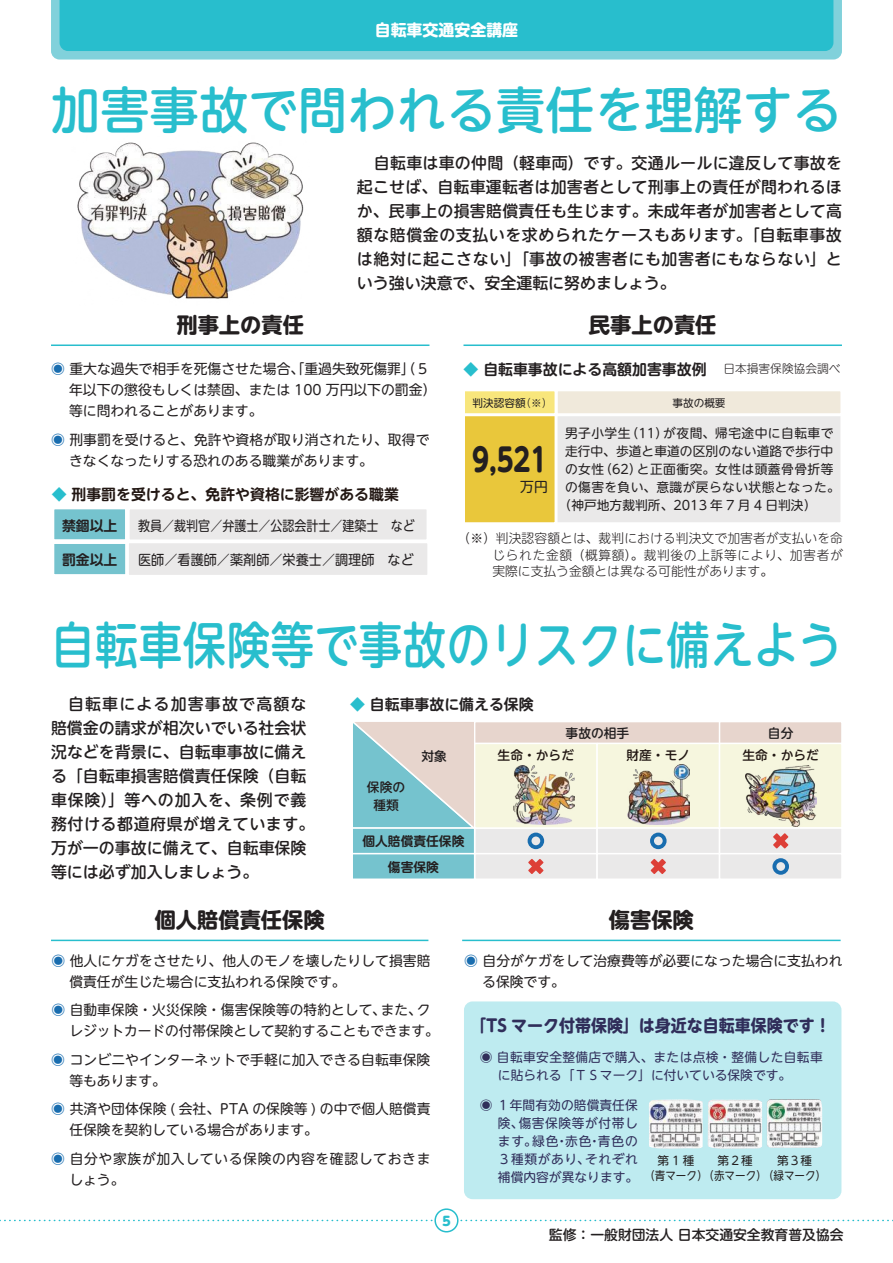
<style>
.page{position:relative;width:893px;height:1263px;background:#fff}
.page>*{position:absolute;margin:0;border:0;box-sizing:border-box;transform-origin:0 0}
.t1{font:500 49.95px "UD Shin M Go Pr 6 N";letter-spacing:.01em;color:#28becd;scale:.87 1}
.t2{font:500 49.95px "UD Shin M Go Pr 6 N";letter-spacing:.01em;color:#28becd}
.t3{font:700 31.95px "UD Shin M Go Pr 6 N";color:#231f20;scale:.8 1}
.t4{font:700 21.3px "UD Shin M Go Pr 6 N";color:#231f20}
.t5{font:700 16.95px "UD Shin M Go Pr 6 N";color:#302e5a;scale:.94 1}
.t6{font:500 15.9px/24px "UD Shin M Go Pr 6 N";color:#231f20;text-align:justify}
.t7{font:700 15.9px "UD Shin M Go Pr 6 N";color:#fff}
.t8{font:700 14.85px "UD Shin M Go Pr 6 N De";color:#231f20}
.t9{font:700 14.85px "UD Shin M Go Pr 6 N De";color:#221713}
.t10{font:13.8px/21px "UD Shin M Go Pr 6 N";color:#231f20}
.t11{font:13.8px/21px "UD Shin M Go Pr 6 N";letter-spacing:.045em;color:#231f20}
.t12{font:13.8px "UD Shin M Go Pr 6 N";color:#231f20;scale:.87 1}
.t13{font:13.8px "UD Shin M Go Pr 6 N";color:#231f20;scale:.95 1}
.t14{font:500 13.8px "UD Shin M Go Pr 6 N";color:#231f20}
.t15{font:700 13.8px "UD Shin M Go Pr 6 N De";color:#231f20}
.t16{font:12.75px/18px "UD Shin M Go Pr 6 N";letter-spacing:.025em;color:#302e5a}
.t17{font:300 12.75px/16.5px "UD Shin M Go Pr 6 N";letter-spacing:.005em;color:#231f20;text-align:justify}
.t18{font:12.75px "UD Shin M Go Pr 6 N";letter-spacing:.03em;color:#231f20}
.t19{font:12.75px "UD Shin M Go Pr 6 N";color:#231f20}
.t20{font:500 12.75px "UD Shin M Go Pr 6 N";color:#221713}
.t21{font:500 12.75px/18px "UD Shin M Go Pr 6 N";color:#231f20;text-align:center}
.t22{font:700 12.75px/25.7px "UD Shin M Go Pr 6 N De";color:#231f20;text-align:center}
.t23{font:800 12.75px "UD Shin M Go Pr 6 N";color:#28becd}
.t24{font:11.7px/15px "UD Shin M Go Pr 6 N";color:#231f20;text-align:center}
.t25{font:300 11.7px "UD Shin M Go Pr 6 N";color:#231f20}
.t26{font:10.65px "UD Shin M Go Pr 6 N";color:#231f20}
.s1{color:#196daf}
.s2{color:#28becd}
.s3{font-weight:300}
</style>
<div class="page">
<svg style="left:0;top:1220px;width:893px;height:1px"></svg>
<div style="left:435px;top:1209px;width:23px;height:23px;background:#fff;border-radius:50%"></div>
<div style="left:434px;top:1208px;width:24px;height:24px;border:2px solid #28becd;border-radius:50%"></div>
<svg style="left:51px;top:0;width:791px;height:60px;background:#86d3dc"></svg>
<div style="left:60px;top:0;width:773px;height:51px;background:#28becd"></div>
<svg style="left:465px;top:391px;width:376px;height:132px;background:#ebe3c1"></svg>
<hr style="left:51px;top:344px;width:378px;height:2px;background:#28becd">
<hr style="left:51px;top:940px;width:377px;height:1px;background:#28becd">
<hr style="left:462px;top:940px;width:379px;height:1px;background:#28becd">
<hr style="left:463px;top:344px;width:379px;height:2px;background:#28becd">
<div style="left:50px;top:505px;width:80px;height:39px;background:#75c3ce;border:4px solid #fff"></div>
<div style="left:50px;top:539px;width:80px;height:40px;background:#75c3ce;border:4px solid #fff"></div>
<svg style="left:123px;top:505px;width:304px;height:74px"></svg>
<div style="left:474px;top:827px;width:124px;height:27px;background:#eae9e9"></div>
<div style="left:474px;top:853px;width:124px;height:27px;background:#eae9e9;border:2px solid #fff"></div>
<div style="left:351px;top:827px;width:124px;height:27px;background:linear-gradient(to right,#75c3ce,#76c3ce)"></div>
<div style="left:596px;top:827px;width:124px;height:27px;background:#eae9e9"></div>
<div style="left:719px;top:827px;width:124px;height:27px;background:#eae9e9"></div>
<div style="left:351px;top:853px;width:124px;height:27px;background:#75c3ce;border:2px solid #fff"></div>
<div style="left:596px;top:853px;width:124px;height:27px;background:#eae9e9;border:2px solid #fff"></div>
<div style="left:719px;top:853px;width:124px;height:27px;background:#eae9e9;border:2px solid #fff"></div>
<svg style="left:528px;top:859px;width:15px;height:15px"></svg>
<svg style="left:772px;top:858px;width:17px;height:17px"></svg>
<svg style="left:651px;top:859px;width:15px;height:15px"></svg>
<svg style="left:351px;top:722px;width:492px;height:127px"></svg>
<img style="left:627px;top:764px;width:62px;height:61px">
<img style="left:745px;top:765px;width:71px;height:61px">
<img style="left:514px;top:766px;width:61px;height:58px">
<img style="left:77px;top:142px;width:227px;height:157px">
<div style="left:464px;top:1001px;width:377px;height:198px;background:#beebf0;border-radius:9px"></div>
<img style="left:649px;top:1099px;width:54px;height:50px">
<img style="left:707px;top:1100px;width:55px;height:49px">
<img style="left:767px;top:1099px;width:55px;height:49px">
<p class="t7" style="left:375px;top:16px;width:145px">自転車交通安全講座</p>
<h1 class="t2" style="left:51px;top:68px;width:792px">加害事故で問われる責任を理解する</h1>
<h3 class="t4" style="left:176px;top:306px;width:129px">刑事上の責任</h3>
<p class="t6" style="left:357px;top:150px;width:487px;text-indent:17px">自転車は車の仲間（軽車両）です。交通ルールに違反して事故を起こせば、自転車運転者は加害者として刑事上の責任が問われるほか、民事上の損害賠償責任も生じます。未成年者が加害者として高額な賠償金の支払いを求められたケースもあります。「自転車事故は絶対に起こさない」「事故の被害者にも加害者にもならない」という強い決意で、安全運転に努めましょう。</p>
<h3 class="t4" style="left:589px;top:306px;width:129px">民事上の責任</h3>
<p class="t10" style="left:69px;top:358px;width:369px;text-indent:-18px"><span class="s1">◉</span> 重大な過失で相手を死傷させた場合、「重過失致死傷罪」（５年以下の懲役もしくは禁固、または 100 万円以下の罰金）等に問われることがあります。</p>
<p class="t10" style="left:69px;top:428px;width:362px;text-indent:-18px"><span class="s1">◉</span> 刑事罰を受けると、免許や資格が取り消されたり、取得できなくなったりする恐れのある職業があります。</p>
<p class="t9" style="left:52px;top:482px;width:349px"><span class="s2">◆</span> 刑事罰を受けると、免許や資格に影響がある職業</p>
<p class="t15" style="left:62px;top:513px;width:57px">禁錮以上</p>
<p class="t12" style="left:138px;top:514px;width:319px">教員／裁判官／弁護士／公認会計士／建築士　など</p>
<p class="t15" style="left:62px;top:548px;width:57px">罰金以上</p>
<p class="t13" style="left:138px;top:548px;width:292px">医師／看護師／薬剤師／栄養士／調理師　など</p>
<p class="t8" style="left:463px;top:357px;width:245px"><span class="s2">◆</span> 自転車事故による高額加害事故例</p>
<p class="t25" style="left:723px;top:359px;width:118px">日本損害保険協会調べ</p>
<p class="t26" style="left:473px;top:394px;width:81px">判決認容額<span class="s3">（※）</span></p>
<p class="t26" style="left:672px;top:394px;width:55px">事故の概要</p>
<h2 class="t3" style="left:472px;top:432px;width:95px">9,521</h2>
<p class="t10" style="left:520px;top:476px;width:29px">万円</p>
<p class="t18" style="left:565px;top:423px;width:270px">男子小学生（11）が夜間、帰宅途中に自転車で</p>
<p class="t19" style="left:565px;top:441px;width:270px">走行中、歩道と車道の区別のない道路で歩行中</p>
<p class="t18" style="left:565px;top:459px;width:270px">の女性（62）と正面衝突。女性は頭蓋骨骨折等</p>
<p class="t18" style="left:565px;top:477px;width:276px">の傷害を負い、意識が戻らない状態となった。</p>
<p class="t19" style="left:559px;top:495px;width:259px">（神戸地方裁判所、2013 年 7 月 4 日判決）</p>
<p class="t17" style="left:492px;top:529px;width:352px;text-indent:-35px">（※）判決認容額とは、裁判における判決文で加害者が支払いを命じられた金額（概算額）。裁判後の上訴等により、加害者が実際に支払う金額とは異なる可能性があります。</p>
<h1 class="t1" style="left:51px;top:603px;width:911px">自転車保険等で事故のリスクに備えよう</h1>
<p class="t8" style="left:350px;top:691px;width:185px"><span class="s2">◆</span> 自転車事故に備える保険</p>
<p class="t6" style="left:51px;top:691px;width:265px;text-align:left;text-indent:17px">自転車による加害事故で高額な賠償金の請求が相次いでいる社会状況などを背景に、自転車事故に備える「自転車損害賠償責任保険（自転車保険）」等への加入を、条例で義務付ける都道府県が増えています。万が一の事故に備えて、自転車保険等には必ず加入しましょう。</p>
<p class="t21" style="left:566px;top:724px;width:65px">事故の相手</p>
<p class="t21" style="left:768px;top:724px;width:27px">自分</p>
<p class="t20" style="left:498px;top:744px;width:78px">生命・からだ</p>
<p class="t20" style="left:626px;top:744px;width:65px">財産・モノ</p>
<p class="t20" style="left:742px;top:744px;width:78px">生命・からだ</p>
<p class="t21" style="left:421px;top:747px;width:27px">対象</p>
<p class="t21" style="left:367px;top:778px;width:40px">保険の種類</p>
<p class="t22" style="left:362px;top:828px;width:104px">個人賠償責任保険傷害保険</p>
<h3 class="t4" style="left:155px;top:901px;width:172px">個人賠償責任保険</h3>
<h3 class="t4" style="left:609px;top:901px;width:87px">傷害保険</h3>
<p class="t10" style="left:69px;top:949px;width:363px;text-indent:-18px"><span class="s1">◉</span> 他人にケガをさせたり、他人のモノを壊したりして損害賠償責任が生じた場合に支払われる保険です。</p>
<p class="t10" style="left:69px;top:999px;width:371px;text-indent:-18px"><span class="s1">◉</span> 自動車保険・火災保険・傷害保険等の特約として、また、クレジットカードの付帯保険として契約することもできます。</p>
<p class="t10" style="left:69px;top:1048px;width:363px;text-indent:-18px"><span class="s1">◉</span> コンビニやインターネットで手軽に加入できる自転車保険等もあります。</p>
<p class="t10" style="left:69px;top:1098px;width:363px;text-indent:-18px"><span class="s1">◉</span> 共済や団体保険 ( 会社、PTA の保険等 ) の中で個人賠償責任保険を契約している場合があります。</p>
<p class="t11" style="left:69px;top:1147px;width:363px;text-indent:-18px"><span class="s1">◉</span> 自分や家族が加入している保険の内容を確認しておきましょう。</p>
<p class="t23" style="left:440px;top:1210px;width:14px">５</p>
<p class="t10" style="left:482px;top:949px;width:362px;text-indent:-18px"><span class="s1">◉</span> 自分がケガをして治療費等が必要になった場合に支払われる保険です。</p>
<p class="t5" style="left:470px;top:1011px;width:385px">「TS マーク付帯保険」は身近な自転車保険です！</p>
<p class="t16" style="left:498px;top:1047px;width:326px;text-indent:-18px">◉ 自転車安全整備店で購入、または点検・整備した自転車に貼られる「ＴＳマーク」に付いている保険です。</p>
<p class="t16" style="left:498px;top:1096px;width:142px;text-align:justify;text-indent:-18px">◉ １年間有効の賠償責任保険、傷害保険等が付帯します。緑色・赤色・青色の３種類があり、それぞれ補償内容が異なります。</p>
<p class="t24" style="left:644px;top:1152px;width:65px">第1種<br>（青マーク）</p>
<p class="t24" style="left:704px;top:1152px;width:65px">第２種<br>（赤マーク）</p>
<p class="t24" style="left:763px;top:1152px;width:65px">第３種<br>（緑マーク）</p>
<p class="t14" style="left:549px;top:1223px;width:296px">監修：一般財団法人 日本交通安全教育普及協会</p>
</div>
